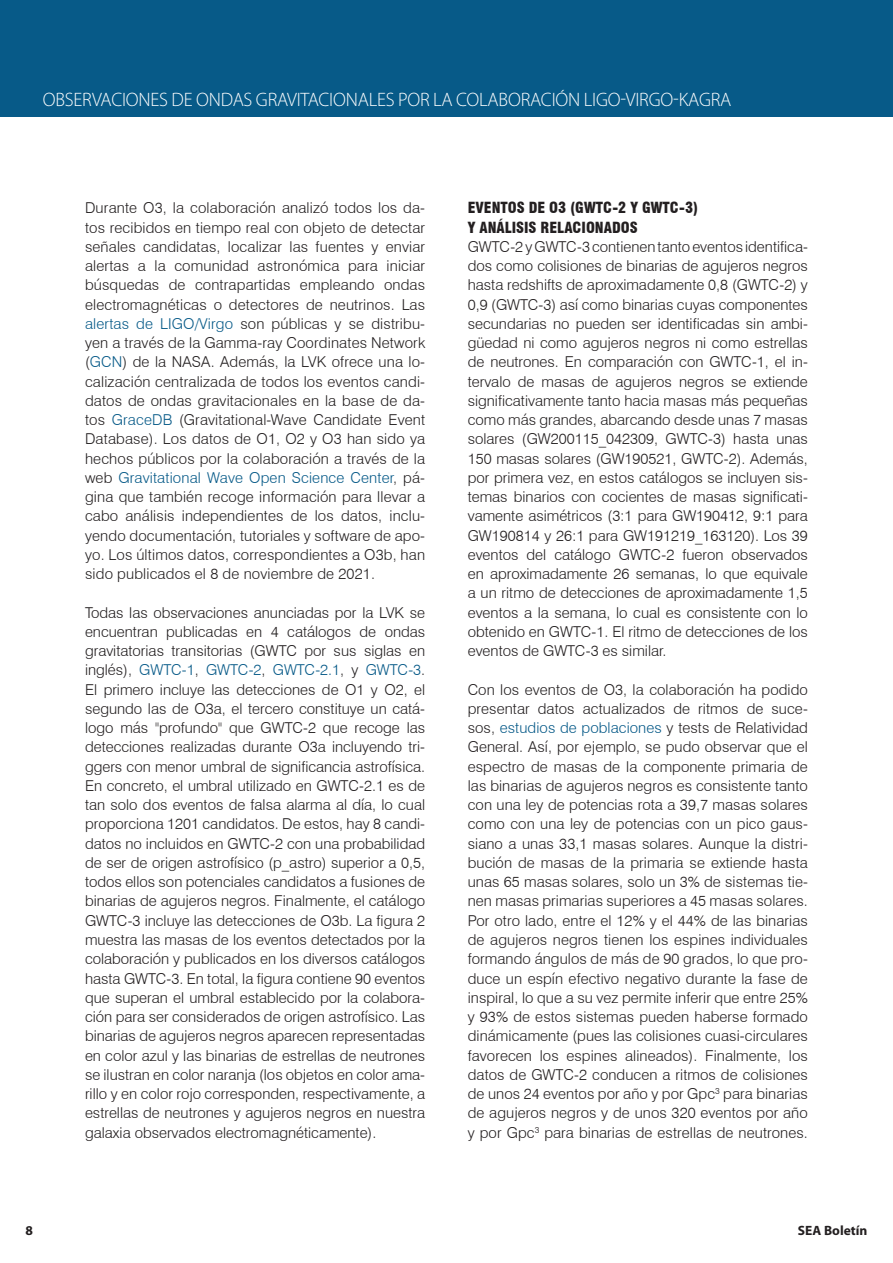
<style>
.page{position:relative;width:893px;height:1263px;background:#fff}
.page>*{position:absolute;margin:0;border:0;box-sizing:border-box;transform-origin:0 0}
.t1{font:300 19.5px "Myriad Pro";letter-spacing:-.01em;color:#fff}
.Body_1{font:300 15px/19.2px "Swiss 721 BT";letter-spacing:.005em;color:#231f20;text-align:justify}
.Body_1-2{font:900 condensed 15px "Swiss 721 BT";color:#231f20}
.t2{font:700 13.5px "Myriad Pro";color:#231f20}
.s1{color:#075a88}
</style>
<div class="page">
<div style="left:0;top:0;width:893px;height:117px;background:#075a88"></div>
<p class="t1" style="left:43px;top:88px;width:690px">OBSERVACIONES DE ONDAS GRAVITACIONALES POR LA COLABORACIÓN LIGO-VIRGO-KAGRA</p>
<p class="Body_1" style="left:85px;top:198px;width:342px">Durante O3, la colaboración analizó todos los da&shy;tos recibidos en tiempo real con objeto de detectar señales candidatas, localizar las fuentes y enviar alertas a la comunidad astronómica para iniciar búsquedas de contrapartidas empleando ondas electromagnéticas o detectores de neutrinos. Las <span class="s1">alertas de LIGO/Virgo</span> son públicas y se distribu&shy;yen a través de la Gamma-ray Coordinates Network (<span class="s1">GCN</span>) de la NASA. Además, la LVK ofrece una lo&shy;calización centralizada de todos los eventos candi&shy;datos de ondas gravitacionales en la base de da&shy;tos <span class="s1">GraceDB</span> (Gravitational-Wave Candidate Event Database). Los datos de O1, O2 y O3 han sido ya hechos públicos por la colaboración a través de la web <span class="s1">Gravitational Wave Open Science Center</span>, pá&shy;gina que también recoge información para llevar a cabo análisis independientes de los datos, inclu&shy;yendo documentación, tutoriales y software de apo&shy;yo. Los últimos datos, correspondientes a O3b, han sido publicados el 8 de noviembre de 2021.</p>
<p class="Body_1" style="left:85px;top:603px;width:342px">Todas las observaciones anunciadas por la LVK se encuentran publicadas en 4 catálogos de ondas gravitatorias transitorias (GWTC por sus siglas en inglés), <span class="s1">GWTC-1</span>, <span class="s1">GWTC-2</span>, <span class="s1">GWTC-2.1</span>, y <span class="s1">GWTC-3</span>.<br>El primero incluye las detecciones de O1 y O2, el segundo las de O3a, el tercero constituye un catá&shy;logo más "profundo" que GWTC-2 que recoge las detecciones realizadas durante O3a incluyendo tri&shy;ggers con menor umbral de significancia astrofísica.<br>En concreto, el umbral utilizado en GWTC-2.1 es de tan solo dos eventos de falsa alarma al día, lo cual proporciona 1201 candidatos. De estos, hay 8 candi&shy;datos no incluidos en GWTC-2 con una probabilidad de ser de origen astrofísico (p_astro) superior a 0,5, todos ellos son potenciales candidatos a fusiones de binarias de agujeros negros. Finalmente, el catálogo GWTC-3 incluye las detecciones de O3b. La figura 2 muestra las masas de los eventos detectados por la colaboración y publicados en los diversos catálogos hasta GWTC-3. En total, la figura contiene 90 eventos que superan el umbral establecido por la colabora&shy;ción para ser considerados de origen astrofísico. Las binarias de agujeros negros aparecen representadas en color azul y las binarias de estrellas de neutrones se ilustran en color naranja (los objetos en color ama&shy;rillo y en color rojo corresponden, respectivamente, a estrellas de neutrones y agujeros negros en nuestra galaxia observados electromagnéticamente).</p>
<p class="Body_1-2" style="left:468px;top:199px;width:232px">EVENTOS DE O3 (GWTC-2 Y GWTC-3)</p>
<p class="Body_1-2" style="left:468px;top:218px;width:171px">Y ANÁLISIS RELACIONADOS</p>
<p class="Body_1" style="left:468px;top:237px;width:342px">GWTC-2 y GWTC-3 contienen tanto eventos identifica&shy;dos como colisiones de binarias de agujeros negros hasta redshifts de aproximadamente 0,8 (GWTC-2) y 0,9 (GWTC-3) así como binarias cuyas componentes secundarias no pueden ser identificadas sin ambi&shy;güedad ni como agujeros negros ni como estrellas de neutrones. En comparación con GWTC-1, el in&shy;tervalo de masas de agujeros negros se extiende significativamente tanto hacia masas más pequeñas como más grandes, abarcando desde unas 7 masas solares (GW200115_042309, GWTC-3) hasta unas 150 masas solares (GW190521, GWTC-2). Además, por primera vez, en estos catálogos se incluyen sis&shy;temas binarios con cocientes de masas significati&shy;vamente asimétricos (3:1 para GW190412, 9:1 para GW190814 y 26:1 para GW191219_163120). Los 39 eventos del catálogo GWTC-2 fueron observados en aproximadamente 26 semanas, lo que equivale a un ritmo de detecciones de aproximadamente 1,5 eventos a la semana, lo cual es consistente con lo obtenido en GWTC-1. El ritmo de detecciones de los eventos de GWTC-3 es similar.</p>
<p class="Body_1" style="left:468px;top:680px;width:342px">Con los eventos de O3, la colaboración ha podido presentar datos actualizados de ritmos de suce&shy;sos, <span class="s1">estudios de poblaciones</span> y tests de Relatividad General. Así, por ejemplo, se pudo observar que el espectro de masas de la componente primaria de las binarias de agujeros negros es consistente tanto con una ley de potencias rota a 39,7 masas solares como con una ley de potencias con un pico gaus&shy;siano a unas 33,1 masas solares. Aunque la distri&shy;bución de masas de la primaria se extiende hasta unas 65 masas solares, solo un 3% de sistemas tie&shy;nen masas primarias superiores a 45 masas solares.<br>Por otro lado, entre el 12% y el 44% de las binarias de agujeros negros tienen los espines individuales formando ángulos de más de 90 grados, lo que pro&shy;duce un espín efectivo negativo durante la fase de inspiral, lo que a su vez permite inferir que entre 25% y 93% de estos sistemas pueden haberse formado dinámicamente (pues las colisiones cuasi-circulares favorecen los espines alineados). Finalmente, los datos de GWTC-2 conducen a ritmos de colisiones de unos 24 eventos por año y por Gpc<sup>3</sup> para binarias de agujeros negros y de unos 320 eventos por año y por Gpc<sup>3</sup> para binarias de estrellas de neutrones.</p>
<p class="t2" style="left:26px;top:1221px;width:9px">8</p>
<p class="t2" style="left:798px;top:1221px;width:71px">SEA Boletín</p>
</div>
